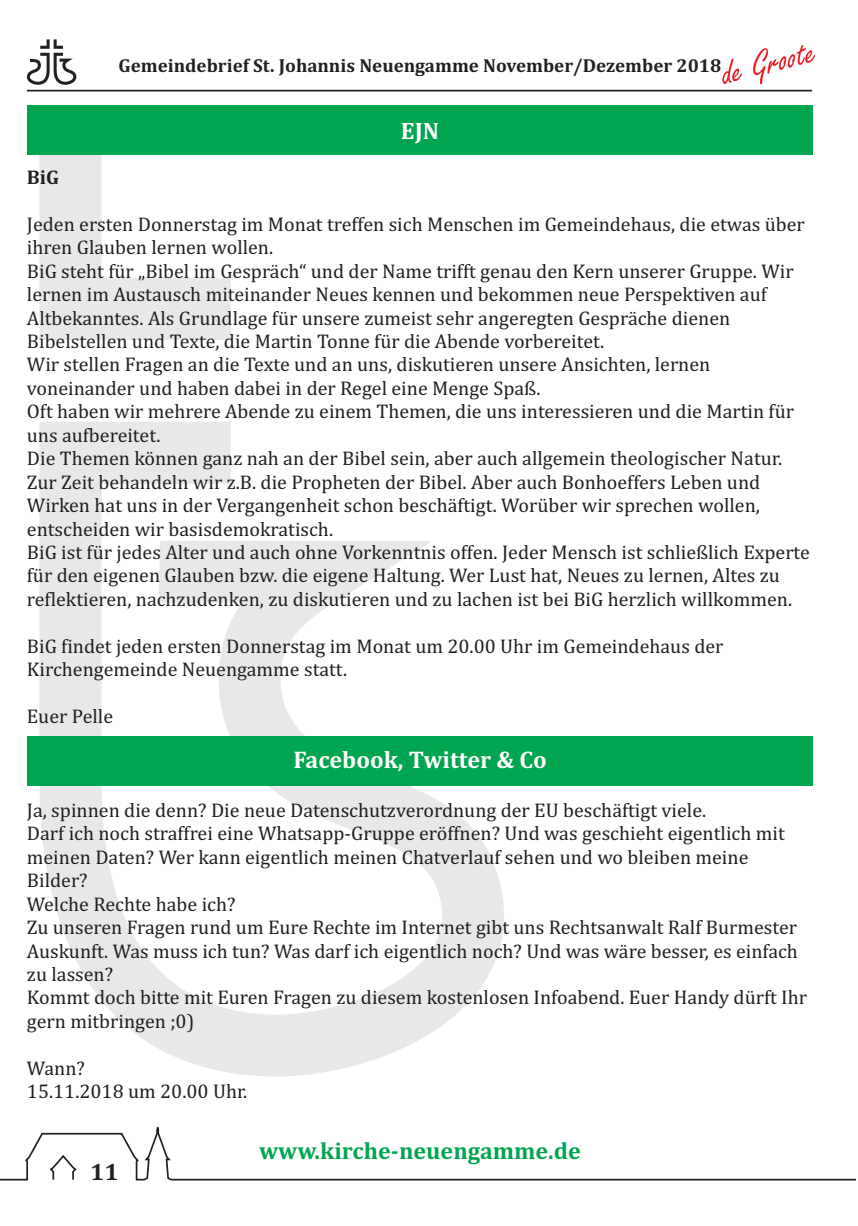
<style>
.page{position:relative;width:858px;height:1226px;background:#fff}
.page>*{position:absolute;margin:0;border:0;box-sizing:border-box;transform-origin:0 0}
.t1{font:700 24.4px "Cambria";color:#fff}
.t2{font:700 24px "Cambria";color:#00a54f}
.t3{font:700 24px "Cambria";color:#fff}
.t4{font:700 24px "Cambria";color:#231f20}
.t5{font:20px/23.4px "Cambria";color:#231f20}
.t6{font:700 20px "Cambria";color:#231f20}
.t7{font:700 19px "Cambria";color:#231f20}
</style>
<div class="page">
<svg style="left:27px;top:39px;width:49px;height:46px"></svg>
<svg style="left:722px;top:45px;width:93px;height:39px"></svg>
<hr style="left:27px;top:90px;width:785px;height:2px;background:#231f20">
<svg style="left:39px;top:155px;width:465px;height:922px"></svg>
<svg style="left:0;top:1126px;width:857px;height:55px"></svg>
<div style="left:27px;top:106px;width:785px;height:49px;background:#00a54f"></div>
<div style="left:27px;top:736px;width:785px;height:50px;background:#00a54f"></div>
<p class="t7" style="left:118px;top:59px;width:604px">Gemeindebrief St. Johannis Neuengamme November/Dezember 2018</p>
<p class="t3" style="left:401px;top:122px;width:40px">EJN</p>
<p class="t6" style="left:27px;top:170px;width:34px">BiG</p>
<p class="t5" style="left:27px;top:214px;width:785px">Jeden ersten Donnerstag im Monat treffen sich Menschen im Gemeindehaus, die etwas über ihren Glauben lernen wollen.<br>BiG steht für „Bibel im Gespräch“ und der Name trifft genau den Kern unserer Gruppe. Wir lernen im Austausch miteinander Neues kennen und bekommen neue Perspektiven auf Altbekanntes. Als Grundlage für unsere zumeist sehr angeregten Gespräche dienen Bibelstellen und Texte, die Martin Tonne für die Abende vorbereitet.<br>Wir stellen Fragen an die Texte und an uns, diskutieren unsere Ansichten, lernen voneinander und haben dabei in der Regel eine Menge Spaß.<br>Oft haben wir mehrere Abende zu einem Themen, die uns interessieren und die Martin für uns aufbereitet.<br>Die Themen können ganz nah an der Bibel sein, aber auch allgemein theologischer Natur.<br>Zur Zeit behandeln wir z.B. die Propheten der Bibel. Aber auch Bonhoeffers Leben und Wirken hat uns in der Vergangenheit schon beschäftigt. Worüber wir sprechen wollen, entscheiden wir basisdemokratisch.<br>BiG ist für jedes Alter und auch ohne Vorkenntnis offen. Jeder Mensch ist schließlich Experte für den eigenen Glauben bzw. die eigene Haltung. Wer Lust hat, Neues zu lernen, Altes zu reflektieren, nachzudenken, zu diskutieren und zu lachen ist bei BiG herzlich willkommen.</p>
<p class="t5" style="left:27px;top:636px;width:698px">BiG findet jeden ersten Donnerstag im Monat um 20.00 Uhr im Gemeindehaus der<br>Kirchengemeinde Neuengamme statt.</p>
<p class="t5" style="left:27px;top:707px;width:88px">Euer Pelle</p>
<p class="t1" style="left:293px;top:751px;width:255px">Facebook, Twitter &amp; Co</p>
<p class="t5" style="left:27px;top:800px;width:782px">Ja, spinnen die denn? Die neue Datenschutzverordnung der EU beschäftigt viele.<br>Darf ich noch straffrei eine Whatsapp-Gruppe eröffnen? Und was geschieht eigentlich mit meinen Daten? Wer kann eigentlich meinen Chatverlauf sehen und wo bleiben meine Bilder?<br>Welche Rechte habe ich?<br>Zu unseren Fragen rund um Eure Rechte im Internet gibt uns Rechtsanwalt Ralf Burmester Auskunft. Was muss ich tun? Was darf ich eigentlich noch? Und was wäre besser, es einfach zu lassen?<br>Kommt doch bitte mit Euren Fragen zu diesem kostenlosen Infoabend. Euer Handy dürft Ihr gern mitbringen ;0)</p>
<p class="t5" style="left:27px;top:1058px;width:222px">Wann?<br>15.11.2018 um 20.00 Uhr.</p>
<p class="t4" style="left:90px;top:1163px;width:30px">11</p>
<p class="t2" style="left:259px;top:1142px;width:323px">www.kirche-neuengamme.de</p>
</div>
